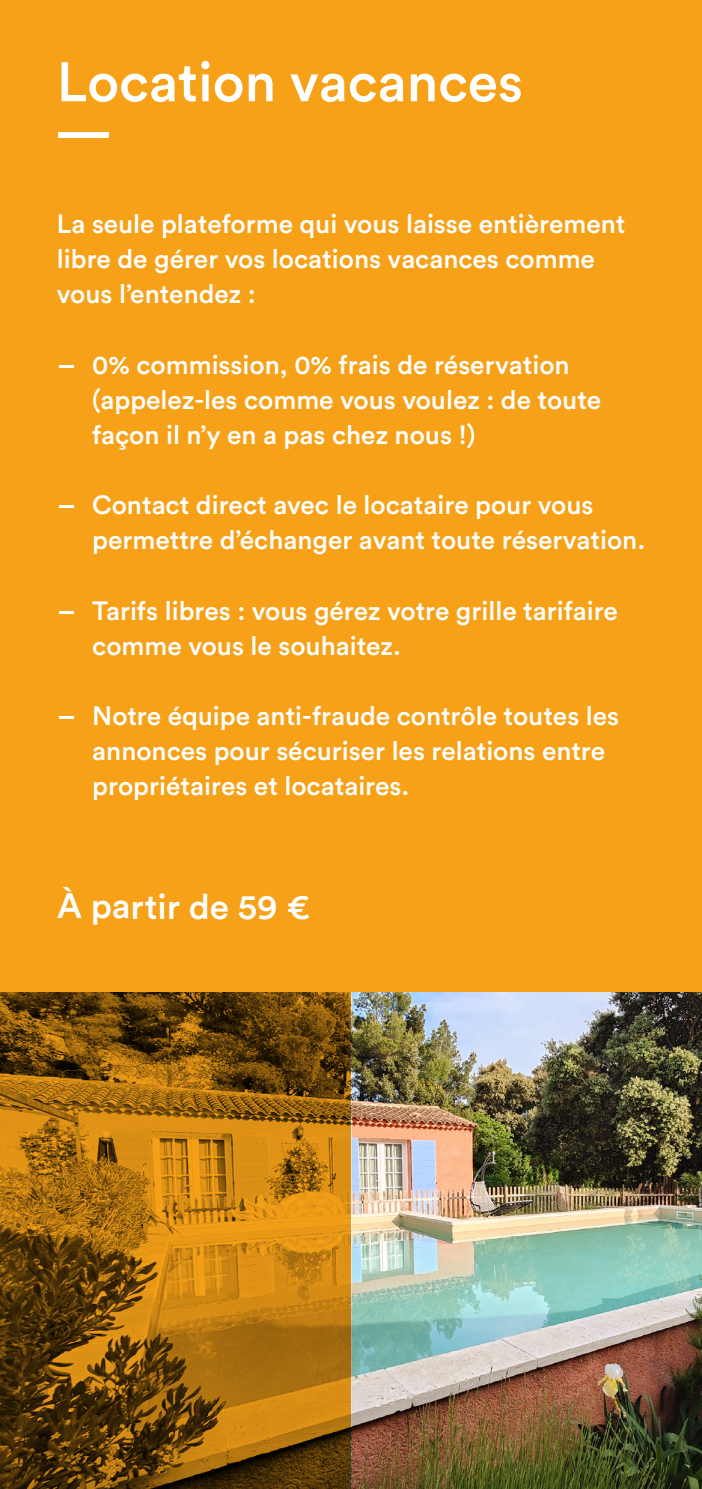
<style>
.page{position:relative;width:702px;height:1489px;background:#fff}
.page>*{position:absolute;margin:0;border:0;box-sizing:border-box;transform-origin:0 0}
.t1{font:500 55px "Circular Std";color:#fff}
.t2{font:500 55px "Circular Std";color:#fff;scale:1.8 1}
.t3{font:500 35px "Circular Std";letter-spacing:-.005em;color:#fff}
.t4{font:500 26.25px/35px "Circular Std";color:#fff}
.s1{font-size:25px}
</style>
<div class="page">
<div style="left:0;top:0;width:702px;height:992px;background:#f6a118"></div>
<img style="left:351px;top:992px;width:351px;height:496px">
<svg style="left:0;top:992px;width:351px;height:496px;background:#93600d"></svg>
<h1 class="t1" style="left:57px;top:47px;width:467px">Location vacances</h1>
<h1 class="t2" style="left:57px;top:78px;width:31px">_</h1>
<p class="t4" style="left:57px;top:206px;width:570px">La seule plateforme qui vous laisse entièrement libre de gérer vos locations vacances comme vous l’entendez :</p>
<p class="t4" style="left:92px;top:346px;width:510px;text-indent:-35px"><span class="s1">-</span> 0% commission, 0% frais de réservation (appelez-les comme vous voulez : de toute façon il n’y en a pas chez nous !)</p>
<p class="t4" style="left:92px;top:487px;width:554px;text-indent:-35px"><span class="s1">-</span> Contact direct avec le locataire pour vous permettre d’échanger avant toute réservation.</p>
<p class="t4" style="left:92px;top:592px;width:527px;text-indent:-35px"><span class="s1">-</span> Tarifs libres : vous gérez votre grille tarifaire comme vous le souhaitez.</p>
<p class="t4" style="left:92px;top:697px;width:528px;text-indent:-35px"><span class="s1">-</span> Notre équipe anti-fraude contrôle toutes les annonces pour sécuriser les relations entre propriétaires et locataires.</p>
<h2 class="t3" style="left:57px;top:884px;width:254px">À partir de 59 €</h2>
</div>
